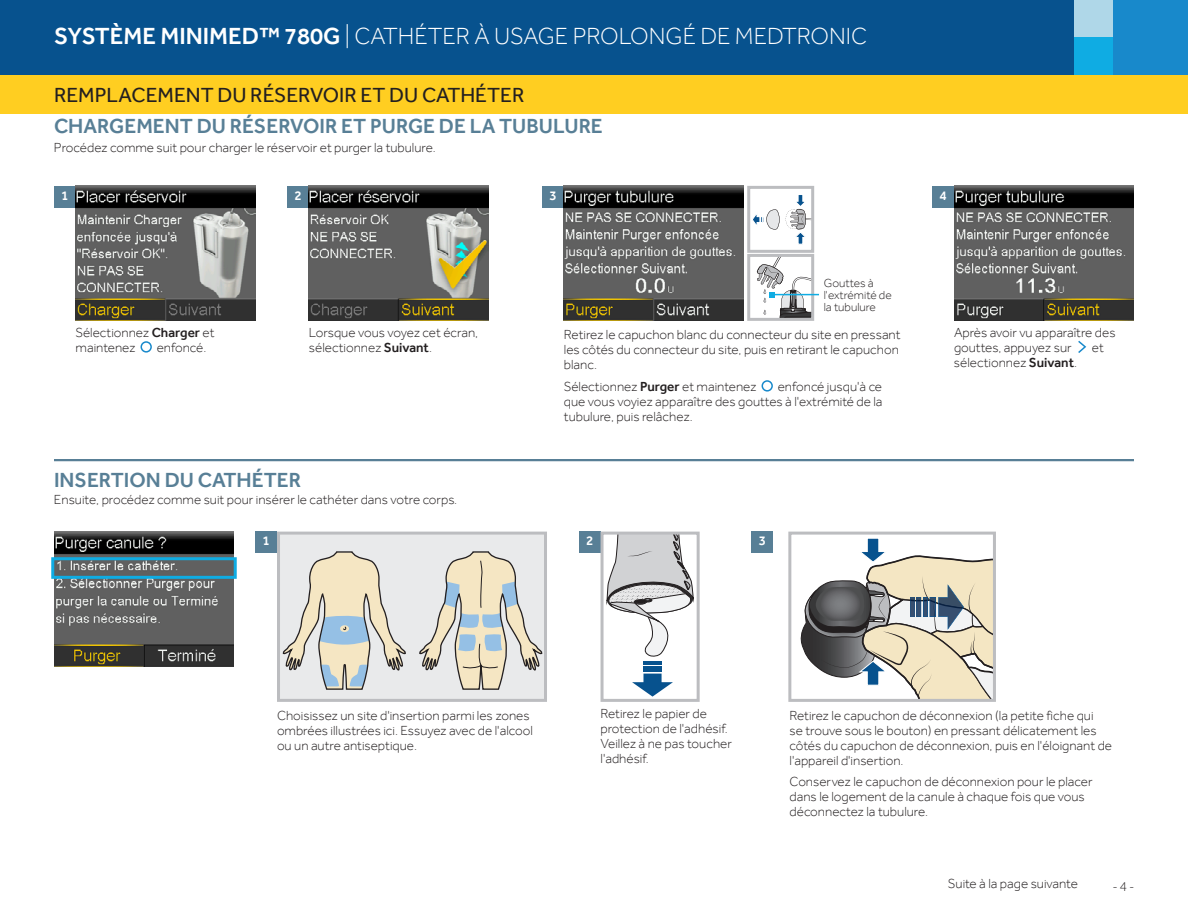
<style>
.page{position:relative;width:1188px;height:918px;background:#fff}
.page>*{position:absolute;margin:0;border:0;box-sizing:border-box;transform-origin:0 0}
.t1{font:300 24px "Effra";color:#fff}
.t2{font:500 21px "Effra";color:#587f96}
.t3{font:21px "Effra";color:#231f20}
.t4{font:300 13.5px/15px "Effra";color:#231f20}
.t5{font:500 13.5px "Effra";color:#fff}
.t6{font:300 13.5px "Myriad Pro";color:#231f20}
.t7{font:300 12px/12px "Effra";color:#231f20}
.s1{font-weight:500}
</style>
<div class="page">
<div style="left:0;top:0;width:1188px;height:76px;background:#07528e"></div>
<div style="left:1112px;top:0;width:76px;height:76px;background:#1889cb"></div>
<div style="left:1074px;top:37px;width:38px;height:39px;background:#0face3"></div>
<div style="left:1074px;top:0;width:38px;height:37px;background:#afd7e8"></div>
<div style="left:0;top:76px;width:1188px;height:38px;background:#ffce21"></div>
<div style="left:54px;top:186px;width:22px;height:21px;background:#587f96"></div>
<img style="left:76px;top:186px;width:180px;height:135px">
<div style="left:141px;top:341px;width:11px;height:12px;border:2px solid #1889cb;border-radius:50%"></div>
<div style="left:287px;top:186px;width:22px;height:21px;background:#587f96"></div>
<img style="left:309px;top:186px;width:180px;height:135px">
<div style="left:932px;top:186px;width:22px;height:21px;background:#587f96"></div>
<img style="left:954px;top:186px;width:180px;height:135px">
<svg style="left:1078px;top:340px;width:9px;height:13px"></svg>
<div style="left:747px;top:254px;width:67px;height:67px;border:3px solid #bcbdc0"></div>
<div style="left:542px;top:186px;width:22px;height:21px;background:#587f96"></div>
<img style="left:564px;top:186px;width:180px;height:135px">
<hr style="left:774px;top:294px;width:45px;height:1px;background:#0face3">
<svg style="left:752px;top:195px;width:61px;height:125px"></svg>
<div style="left:747px;top:186px;width:67px;height:67px;border:3px solid #bcbdc0"></div>
<div style="left:762px;top:380px;width:11px;height:12px;border:2px solid #1889cb;border-radius:50%"></div>
<img style="left:54px;top:532px;width:180px;height:135px">
<div style="left:51px;top:557px;width:186px;height:22px;border:3px solid #0face3"></div>
<div style="left:752px;top:532px;width:21px;height:21px;background:#587f96"></div>
<div style="left:279px;top:533px;width:267px;height:167px;background:#e9eaeb"></div>
<svg style="left:282px;top:551px;width:124px;height:139px"></svg>
<svg style="left:419px;top:551px;width:124px;height:139px"></svg>
<div style="left:277px;top:532px;width:270px;height:170px;border:3px solid #bcbdc0"></div>
<div style="left:579px;top:532px;width:22px;height:21px;background:#587f96"></div>
<div style="left:255px;top:532px;width:22px;height:21px;background:#587f96"></div>
<svg style="left:606px;top:536px;width:88px;height:121px"></svg>
<hr style="left:643px;top:661px;width:19px;height:4px;background:#07528e">
<div style="left:643px;top:667px;width:19px;height:5px;background:#07528e"></div>
<svg style="left:632px;top:674px;width:41px;height:23px"></svg>
<div style="left:601px;top:532px;width:99px;height:170px;border:3px solid #bcbdc0"></div>
<hr style="left:54px;top:459px;width:1080px;height:2px;background:#587f96">
<svg style="left:800px;top:538px;width:192px;height:160px"></svg>
<div style="left:788px;top:532px;width:208px;height:170px;border:3px solid #bcbdc0"></div>
<h1 class="t1" style="left:54px;top:23px;width:815px"><span class="s1">SYSTÈME MINIMED™ 780G</span> | CATHÉTER À USAGE PROLONGÉ DE MEDTRONIC</h1>
<h2 class="t3" style="left:54px;top:82px;width:472px">REMPLACEMENT DU RÉSERVOIR ET DU CATHÉTER</h2>
<h2 class="t2" style="left:54px;top:114px;width:550px">CHARGEMENT DU RÉSERVOIR ET PURGE DE LA TUBULURE</h2>
<p class="t4" style="left:54px;top:140px;width:383px">Procédez comme suit pour charger le réservoir et purger la tubulure.</p>
<p class="t5" style="left:61px;top:187px;width:9px">1</p>
<p class="t5" style="left:294px;top:187px;width:9px">2</p>
<p class="t4" style="left:76px;top:325px;width:140px">Sélectionnez <span class="s1">Charger</span> et maintenez</p>
<p class="t4" style="left:157px;top:340px;width:51px">enfoncé.</p>
<p class="t4" style="left:309px;top:324px;width:171px">Lorsque vous voyez cet écran, sélectionnez <span class="s1">Suivant</span>.</p>
<h2 class="t2" style="left:54px;top:467px;width:249px">INSERTION DU CATHÉTER</h2>
<p class="t4" style="left:54px;top:492px;width:405px">Ensuite, procédez comme suit pour insérer le cathéter dans votre corps.</p>
<p class="t5" style="left:549px;top:187px;width:9px">3</p>
<p class="t7" style="left:824px;top:277px;width:70px">Gouttes à l'extrémité de la tubulure</p>
<p class="t4" style="left:564px;top:327px;width:338px">Retirez le capuchon blanc du connecteur du site en pressant les côtés du connecteur du site, puis en retirant le capuchon blanc.</p>
<p class="t4" style="left:564px;top:379px;width:194px">Sélectionnez <span class="s1">Purger</span> et maintenez</p>
<p class="t4" style="left:564px;top:379px;width:320px;text-align:justify;text-indent:214px">enfoncé jusqu'à ce que vous voyiez apparaître des gouttes à l'extrémité de la tubulure, puis relâchez.</p>
<p class="t5" style="left:263px;top:533px;width:9px">1</p>
<p class="t5" style="left:586px;top:533px;width:9px">2</p>
<p class="t5" style="left:759px;top:533px;width:9px">3</p>
<p class="t5" style="left:940px;top:187px;width:9px">4</p>
<p class="t4" style="left:954px;top:325px;width:163px">Après avoir vu apparaître des gouttes, appuyez sur</p>
<p class="t4" style="left:1092px;top:340px;width:14px">et</p>
<p class="t4" style="left:954px;top:355px;width:125px">sélectionnez <span class="s1">Suivant</span>.</p>
<p class="t4" style="left:277px;top:707px;width:257px">Choisissez un site d'insertion parmi les zones ombrées illustrées ici. Essuyez avec de l'alcool ou un autre antiseptique.</p>
<p class="t4" style="left:601px;top:706px;width:133px">Retirez le papier de protection de l'adhésif.<br>Veillez à ne pas toucher l'adhésif.</p>
<p class="t4" style="left:790px;top:707px;width:324px">Retirez le capuchon de déconnexion (la petite fiche qui<br>se trouve sous le bouton) en pressant délicatement les côtés du capuchon de déconnexion, puis en l'éloignant de l'appareil d'insertion.</p>
<p class="t4" style="left:790px;top:774px;width:305px">Conservez le capuchon de déconnexion pour le placer dans le logement de la canule à chaque fois que vous déconnectez la tubulure.</p>
<p class="t4" style="left:948px;top:876px;width:132px">Suite à la page suivante</p>
<p class="t6" style="left:1113px;top:878px;width:22px">- 4 -</p>
</div>
